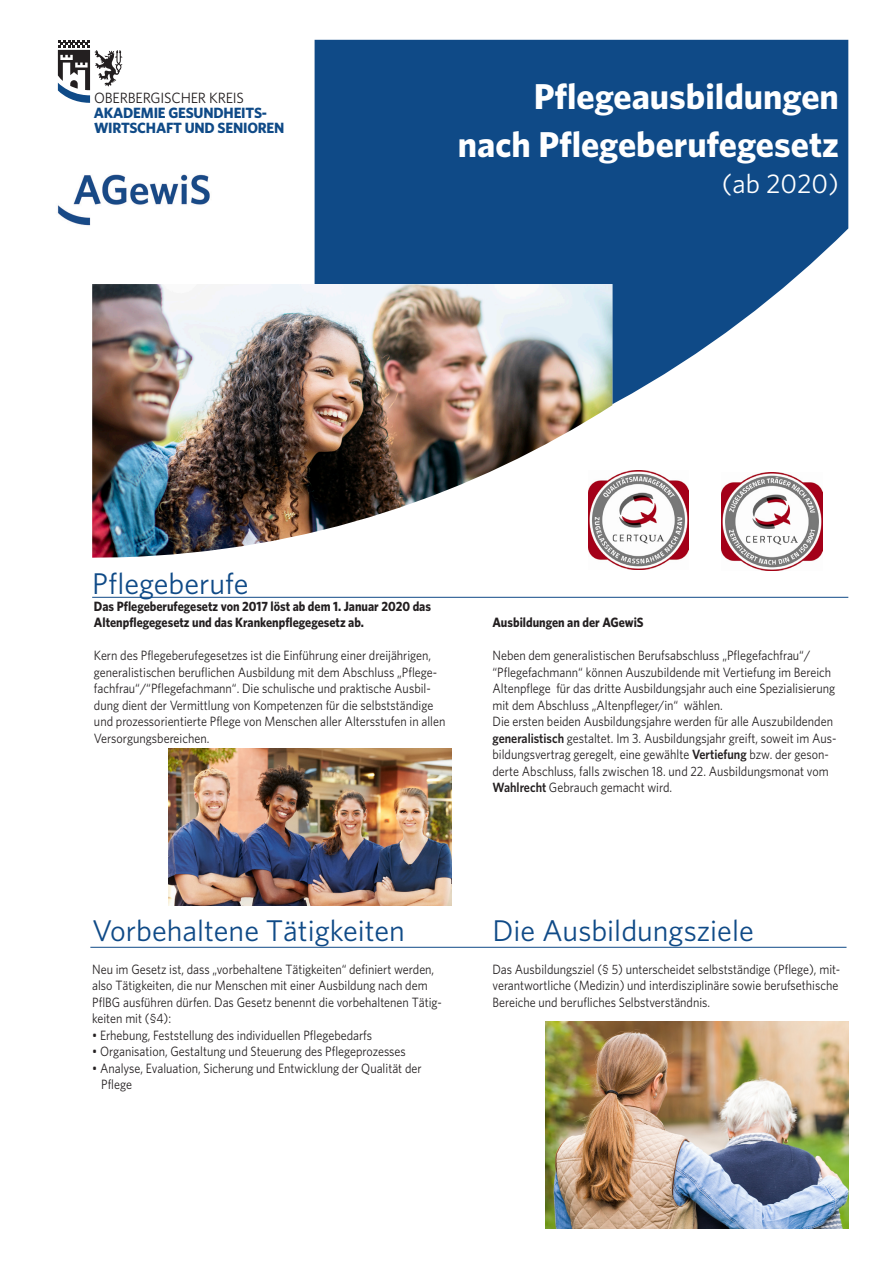
<style>
.page{position:relative;width:893px;height:1263px;background:#fff}
.page>*{position:absolute;margin:0;border:0;box-sizing:border-box;transform-origin:0 0}
.t1{font:700 36px "Whitney";color:#fff}
.t2{font:30px "Whitney";color:#0f4a87}
.t3{font:27px "Whitney";color:#fff}
.t4{font:700 14.85px "Whitney";letter-spacing:-.015em;color:#0f4a87}
.t5{font:14.85px "Whitney";letter-spacing:-.015em;color:#231f20}
.Fließtext{font:13.5px/16.5px "Whitney";color:#231f20;scale:.9 1}
.Fließtext-2{font:700 13.5px/16.5px "Whitney";color:#231f20;scale:.9 1}
.s1{font-weight:600}
</style>
<div class="page">
<hr style="left:92px;top:597px;width:756px;height:1px;background:#0f4a87">
<hr style="left:90px;top:947px;width:756px;height:1px;background:#0f4a87">
<svg style="left:315px;top:40px;width:533px;height:471px;fill:#0f4a87"></svg>
<img style="left:92px;top:284px;width:520px;height:274px">
<svg style="left:58px;top:40px;width:64px;height:63px"></svg>
<img style="left:57px;top:174px;width:153px;height:52px">
<img style="left:722px;top:473px;width:101px;height:98px">
<img style="left:545px;top:1021px;width:303px;height:208px">
<img style="left:168px;top:749px;width:284px;height:156px">
<img style="left:588px;top:471px;width:100px;height:99px">
<p class="t5" style="left:94px;top:89px;width:151px">OBERBERGISCHER KREIS</p>
<p class="t4" style="left:94px;top:104px;width:175px">AKADEMIE GESUNDHEITS-</p>
<p class="t4" style="left:94px;top:119px;width:192px">WIRTSCHAFT UND SENIOREN</p>
<p class="t1" style="left:534px;top:74px;width:307px">Pflegeausbildungen</p>
<p class="t1" style="left:458px;top:122px;width:383px">nach Pflegeberufegesetz</p>
<p class="t3" style="left:722px;top:167px;width:118px">(ab 2020)</p>
<p class="t2" style="left:92px;top:566px;width:158px">Pflegeberufe</p>
<p class="Fließtext-2" style="left:94px;top:597px;width:376px">Das Pflegeberufegesetz von 2017 löst ab dem 1. Januar 2020 das<br>Altenpflegegesetz und das Krankenpflegegesetz ab.</p>
<p class="Fließtext" style="left:94px;top:647px;width:392px">Kern des Pflegeberufegesetzes ist die Einführung einer dreijährigen, generalistischen beruflichen Ausbildung mit dem Abschluss „Pflege&shy;fachfrau“/“Pflegefachmann“. Die schulische und praktische Ausbil&shy;dung dient der Vermittlung von Kompetenzen für die selbstständige und prozessorientierte Pflege von Menschen aller Altersstufen in allen Versorgungsbereichen.</p>
<p class="Fließtext-2" style="left:492px;top:614px;width:169px">Ausbildungen an der AGewiS</p>
<p class="Fließtext" style="left:492px;top:647px;width:355px">Neben dem generalistischen Berufsabschluss „Pflegefachfrau“/</p>
<p class="Fließtext" style="left:492px;top:663px;width:382px">“Pflegefachmann“ können Auszubildende mit Vertiefung im Bereich<br>Altenpflege für das dritte Ausbildungsjahr auch eine Spezialisierung mit dem Abschluss „Altenpfleger/in“ wählen.</p>
<p class="Fließtext" style="left:492px;top:713px;width:384px">Die ersten beiden Ausbildungsjahre werden für alle Auszubildenden <span class="s1">generalistisch</span> gestaltet. Im 3. Ausbildungsjahr greift, soweit im Aus&shy;bildungsvertrag geregelt, eine gewählte <span class="s1">Vertiefung</span> bzw. der geson&shy;derte Abschluss, falls zwischen 18. und 22. Ausbildungsmonat vom <span class="s1">Wahlrecht</span> Gebrauch gemacht wird.</p>
<p class="t2" style="left:92px;top:912px;width:314px">Vorbehaltene Tätigkeiten</p>
<p class="Fließtext" style="left:92px;top:960px;width:390px">Neu im Gesetz ist, dass „vorbehaltene Tätigkeiten“ definiert werden, also Tätigkeiten, die nur Menschen mit einer Ausbildung nach dem PflBG ausführen dürfen. Das Gesetz benennt die vorbehaltenen Tätig&shy;keiten mit (§4):</p>
<p class="Fließtext" style="left:92px;top:1026px;width:313px">• Erhebung, Feststellung des individuellen Pflegebedarfs</p>
<p class="Fließtext" style="left:92px;top:1043px;width:350px">• Organisation, Gestaltung und Steuerung des Pflegeprozesses</p>
<p class="Fließtext" style="left:101px;top:1059px;width:358px;text-indent:-9px">• Analyse, Evaluation, Sicherung und Entwicklung der Qualität der<br>Pflege</p>
<p class="t2" style="left:492px;top:912px;width:263px">Die Ausbildungsziele</p>
<p class="Fließtext" style="left:492px;top:960px;width:388px">Das Ausbildungsziel (§ 5) unterscheidet selbstständige (Pflege), mit&shy;verantwortliche (Medizin) und interdisziplinäre sowie berufsethische<br>Bereiche und berufliches Selbstverständnis.</p>
</div>
